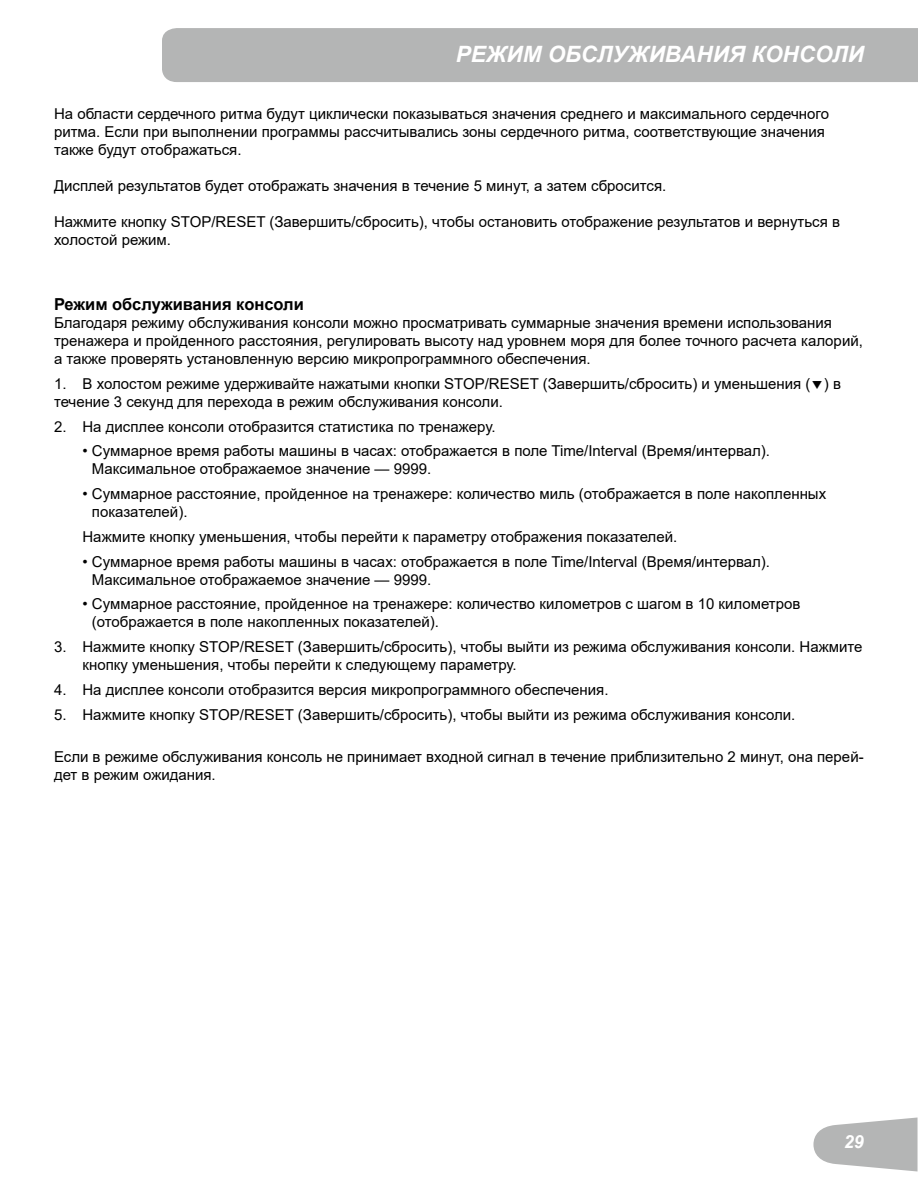
<style>
.page{position:relative;width:918px;height:1188px;background:#fff}
.page>*{position:absolute;margin:0;border:0;box-sizing:border-box;transform-origin:0 0}
.t1{font:italic 700 22.5px "Arial";color:#fff}
.t2{font:italic 700 18px "Arial";color:#fff}
.t3{font:700 16.5px "Arial";color:#000}
.t4{font:15px/18px "Arial";color:#000}
</style>
<div class="page">
<div style="left:162px;top:28px;width:756px;height:54px;background:#b4b5b5"></div>
<svg style="left:813px;top:1118px;width:105px;height:54px"></svg>
<h1 class="t1" style="left:456px;top:39px;width:410px">РЕЖИМ ОБСЛУЖИВАНИЯ КОНСОЛИ</h1>
<p class="t4" style="left:54px;top:105px;width:777px">На области сердечного ритма будут циклически показываться значения среднего и максимального сердечного ритма. Если при выполнении программы рассчитывались зоны сердечного ритма, соответствующие значения также будут отображаться.</p>
<p class="t4" style="left:54px;top:177px;width:614px">Дисплей результатов будет отображать значения в течение 5 минут, а затем сбросится.</p>
<p class="t4" style="left:54px;top:213px;width:788px">Нажмите кнопку STOP/RESET (Завершить/сбросить), чтобы остановить отображение результатов и вернуться в холостой режим.</p>
<p class="t3" style="left:54px;top:293px;width:251px">Режим обслуживания консоли</p>
<p class="t4" style="left:54px;top:314px;width:810px">Благодаря режиму обслуживания консоли можно просматривать суммарные значения времени использования тренажера и пройденного расстояния, регулировать высоту над уровнем моря для более точного расчета калорий, а также проверять установленную версию микропрограммного обеспечения.</p>
<p class="t4" style="left:54px;top:374px;width:788px">1. В холостом режиме удерживайте нажатыми кнопки STOP/RESET (Завершить/сбросить) и уменьшения ( ) в течение 3 секунд для перехода в режим обслуживания консоли.</p>
<p class="t4" style="left:54px;top:417px;width:443px">2. На дисплее консоли отобразится статистика по тренажеру.</p>
<p class="t4" style="left:92px;top:442px;width:680px;text-indent:-9px">• Суммарное время работы машины в часах: отображается в поле Time/Interval (Время/интервал).<br>Максимальное отображаемое значение — 9999.</p>
<p class="t4" style="left:92px;top:485px;width:736px;text-indent:-9px">• Суммарное расстояние, пройденное на тренажере: количество миль (отображается в поле накопленных показателей).</p>
<p class="t4" style="left:83px;top:527px;width:596px">Нажмите кнопку уменьшения, чтобы перейти к параметру отображения показателей.</p>
<p class="t4" style="left:92px;top:552px;width:680px;text-indent:-9px">• Суммарное время работы машины в часах: отображается в поле Time/Interval (Время/интервал).<br>Максимальное отображаемое значение — 9999.</p>
<p class="t4" style="left:92px;top:595px;width:710px;text-indent:-9px">• Суммарное расстояние, пройденное на тренажере: количество километров с шагом в 10 километров (отображается в поле накопленных показателей).</p>
<p class="t4" style="left:83px;top:638px;width:782px;text-indent:-29px">3. Нажмите кнопку STOP/RESET (Завершить/сбросить), чтобы выйти из режима обслуживания консоли. Нажмите кнопку уменьшения, чтобы перейти к следующему параметру.</p>
<p class="t4" style="left:54px;top:680px;width:556px">4. На дисплее консоли отобразится версия микропрограммного обеспечения.</p>
<p class="t4" style="left:54px;top:705px;width:743px">5. Нажмите кнопку STOP/RESET (Завершить/сбросить), чтобы выйти из режима обслуживания консоли.</p>
<p class="t4" style="left:54px;top:748px;width:811px">Если в режиме обслуживания консоль не принимает входной сигнал в течение приблизительно 2 минут, она перей&shy;дет в режим ожидания.</p>
<p class="t2" style="left:844px;top:1130px;width:22px">29</p>
</div>
